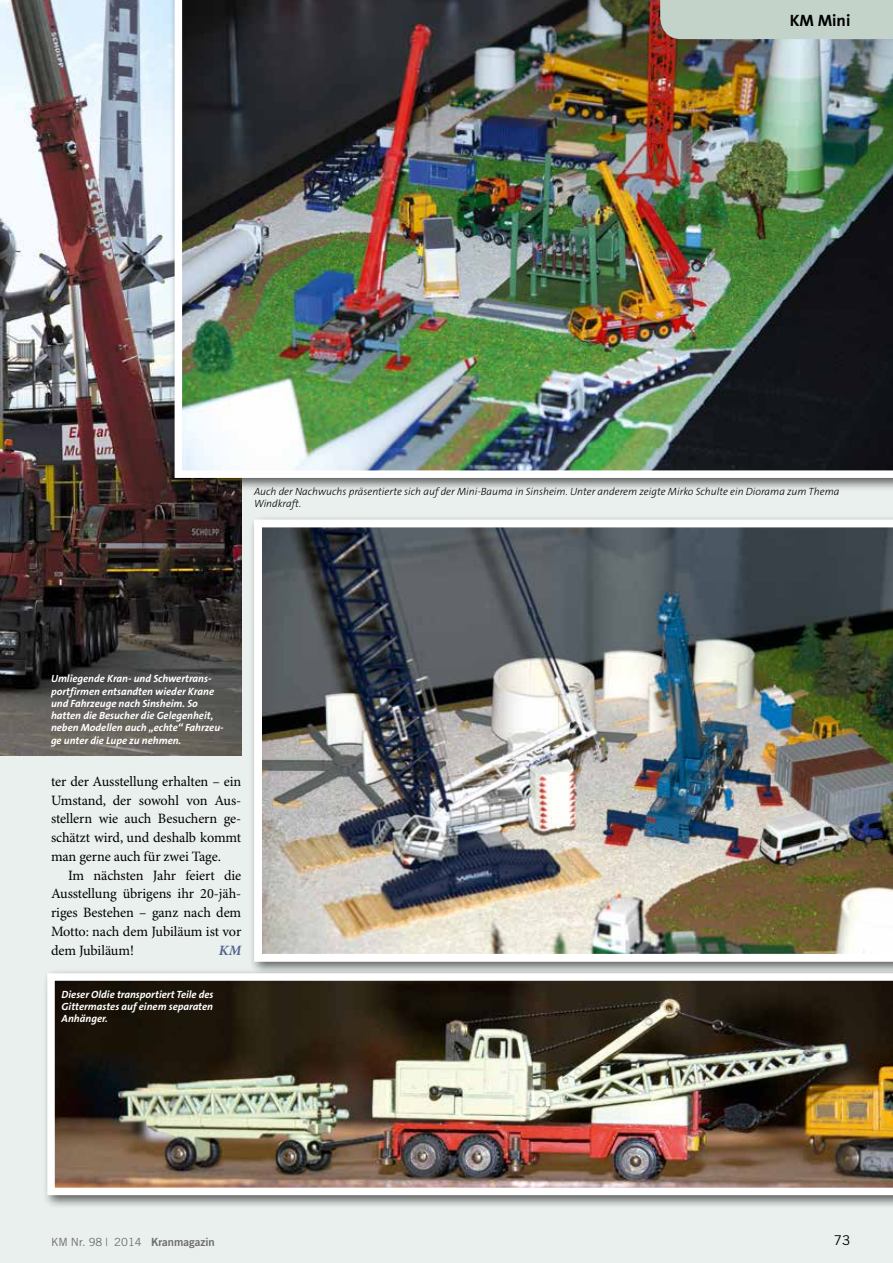
<style>
.page{position:relative;width:893px;height:1263px;background:#eaf0ed}
.page>*{position:absolute;margin:0;border:0;box-sizing:border-box;transform-origin:0 0}
.t1{font:700 16.5px "The Sans B7";color:#000}
.t2{font:14.25px/18.8px "Minion Pro";letter-spacing:-.01em;color:#000;text-align:justify}
.t3{font:italic 700 14.25px "Minion Pro";color:#51658d}
.t4{font:13.5px "Trade Gothic";color:#000}
.t5{font:11.25px "Trade Gothic";color:#6e6e6e}
.t6{font:italic 700 10.5px/12.3px "The Sans B7";color:#fff}
.t7{font:italic 300 10.5px/12.3px "The Sans B3";color:#000}
.s1{font-family:"Trade Gothic Bold Two"}
</style>
<div class="page">
<img style="left:0;top:0;width:241px;height:755px">
<div style="left:170px;top:0;width:723px;height:491px;background:#000;opacity:.6"></div>
<img style="left:175px;top:0;width:718px;height:478px">
<div style="left:249px;top:514px;width:644px;height:462px;background:#000;opacity:.6"></div>
<img style="left:254px;top:519px;width:639px;height:443px">
<div style="left:660px;top:0;width:233px;height:39px;background:#c3d3ca"></div>
<div style="left:43px;top:968px;width:850px;height:240px;background:#000;opacity:.6"></div>
<img style="left:47px;top:973px;width:846px;height:222px">
<p class="t1" style="left:790px;top:11px;width:62px">KM Mini</p>
<p class="t7" style="left:254px;top:485px;width:587px">Auch der Nachwuchs präsentierte sich auf der Mini-Bauma in Sinsheim. Unter anderem zeigte Mirko Schulte ein Diorama zum Thema<br>Windkraft.</p>
<p class="t6" style="left:51px;top:673px;width:174px">Umliegende Kran- und Schwertrans&shy;portfirmen entsandten wieder Krane und Fahrzeuge nach Sinsheim. So hatten die Besucher die Gelegenheit, neben Modellen auch „echte“ Fahrzeu&shy;ge unter die Lupe zu nehmen.</p>
<p class="t2" style="left:51px;top:772px;width:192px">ter der Ausstellung erhalten – ein Umstand, der sowohl von Aus&shy;stellern wie auch Besuchern ge&shy;schätzt wird, und deshalb kommt man gerne auch für zwei Tage.</p>
<p class="t2" style="left:51px;top:866px;width:192px;text-indent:17px">Im nächsten Jahr feiert die Ausstellung übrigens ihr 20-jäh&shy;riges Bestehen – ganz nach dem Motto: nach dem Jubiläum ist vor dem Jubiläum!</p>
<p class="t3" style="left:219px;top:941px;width:24px">KM</p>
<p class="t6" style="left:62px;top:988px;width:153px;text-align:justify">Dieser Oldie transportiert Teile des Gittermastes auf einem separaten Anhänger.</p>
<p class="t5" style="left:51px;top:1235px;width:165px">KM Nr. 98 | 2014 <span class="s1">Kranmagazin</span></p>
<p class="t4" style="left:834px;top:1232px;width:18px">73</p>
</div>
